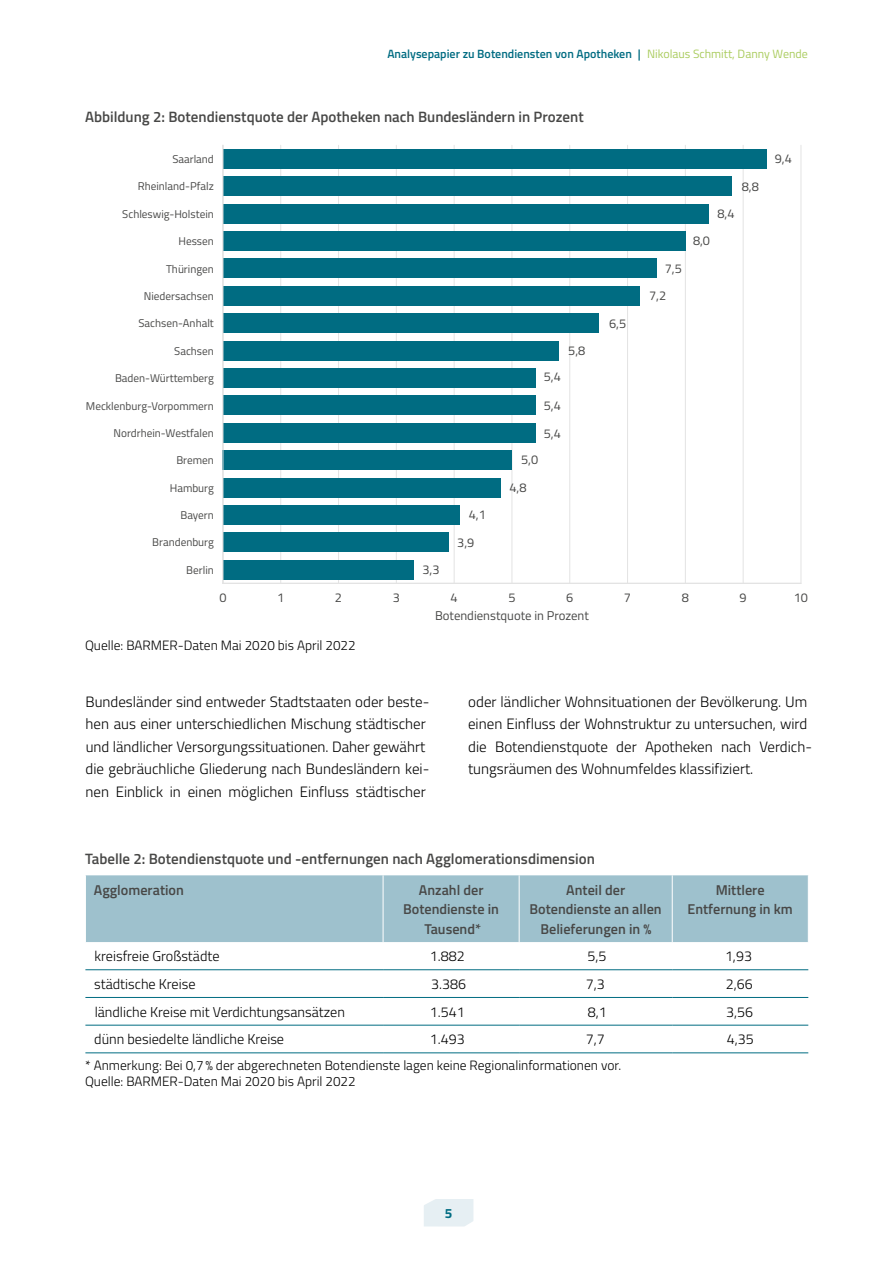
<style>
.page{position:relative;width:893px;height:1263px;background:#fff}
.page>*{position:absolute;margin:0;border:0;box-sizing:border-box;transform-origin:0 0}
.B-Inhalt_B-03_1-P-FT{font:300 15px/22.5px "Titillium";color:#000}
.t1{font:600 15px "Titillium";color:#484847}
.C-Tabelle_C-04-P-TAB_FT{font:300 14.25px "Titillium";color:#000}
.C-Tabelle_C-03-P-TAB_Kopf{font:600 14.25px/19.5px "Titillium";color:#484847;text-align:center}
.t2{font:300 13.5px "Titillium";color:#000}
.t3{font:700 13.5px "Titillium";color:#006c82}
.t4{font:12.75px/18.8px "Titillium";color:#484847;text-align:center}
.t5{font:600 12px "Titillium";color:#006c82}
.t6{font:11.25px "Titillium";color:#484847}
.s1{font-weight:400;color:#aacc5f}
</style>
<div class="page">
<svg style="left:424px;top:1199px;width:49px;height:27px"></svg>
<div style="left:86px;top:875px;width:722px;height:67px;background:#9ec1cd"></div>
<hr style="left:383px;top:875px;width:1px;height:67px;background:#fff">
<hr style="left:519px;top:875px;width:1px;height:67px;background:#fff">
<hr style="left:672px;top:875px;width:1px;height:67px;background:#fff">
<hr style="left:85px;top:969px;width:298px;height:1px;background:#006c82">
<hr style="left:383px;top:969px;width:136px;height:1px;background:#006c82">
<hr style="left:519px;top:969px;width:153px;height:1px;background:#006c82">
<hr style="left:672px;top:969px;width:136px;height:1px;background:#006c82">
<hr style="left:85px;top:997px;width:298px;height:1px;background:#006c82">
<hr style="left:383px;top:997px;width:136px;height:1px;background:#006c82">
<hr style="left:519px;top:997px;width:153px;height:1px;background:#006c82">
<hr style="left:672px;top:997px;width:136px;height:1px;background:#006c82">
<hr style="left:85px;top:1025px;width:298px;height:1px;background:#006c82">
<hr style="left:383px;top:1025px;width:136px;height:1px;background:#006c82">
<hr style="left:519px;top:1025px;width:153px;height:1px;background:#006c82">
<hr style="left:672px;top:1025px;width:136px;height:1px;background:#006c82">
<hr style="left:85px;top:1052px;width:298px;height:1px;background:#006c82">
<hr style="left:383px;top:1052px;width:136px;height:1px;background:#006c82">
<hr style="left:519px;top:1052px;width:153px;height:1px;background:#006c82">
<hr style="left:672px;top:1052px;width:136px;height:1px;background:#006c82">
<hr style="left:280px;top:145px;width:1px;height:438px;background:#e3e3e3">
<hr style="left:338px;top:145px;width:1px;height:438px;background:#e3e3e3">
<hr style="left:396px;top:145px;width:1px;height:438px;background:#e3e3e3">
<hr style="left:454px;top:145px;width:1px;height:438px;background:#e3e3e3">
<hr style="left:512px;top:145px;width:1px;height:438px;background:#e3e3e3">
<hr style="left:569px;top:145px;width:1px;height:438px;background:#e3e3e3">
<hr style="left:627px;top:145px;width:1px;height:438px;background:#e3e3e3">
<hr style="left:685px;top:145px;width:1px;height:438px;background:#e3e3e3">
<hr style="left:743px;top:145px;width:1px;height:438px;background:#e3e3e3">
<hr style="left:801px;top:145px;width:1px;height:438px;background:#e3e3e3">
<hr style="left:223px;top:145px;width:1px;height:438px;background:#e3e3e3">
<div style="left:223px;top:149px;width:543px;height:20px;background:#006c82"></div>
<div style="left:223px;top:176px;width:509px;height:20px;background:#006c82"></div>
<div style="left:223px;top:204px;width:485px;height:20px;background:#006c82"></div>
<div style="left:223px;top:231px;width:462px;height:20px;background:#006c82"></div>
<div style="left:223px;top:259px;width:433px;height:19px;background:#006c82"></div>
<div style="left:223px;top:286px;width:416px;height:20px;background:#006c82"></div>
<div style="left:223px;top:313px;width:376px;height:20px;background:#006c82"></div>
<div style="left:223px;top:341px;width:335px;height:19px;background:#006c82"></div>
<div style="left:223px;top:368px;width:312px;height:20px;background:#006c82"></div>
<div style="left:223px;top:395px;width:312px;height:20px;background:#006c82"></div>
<div style="left:223px;top:423px;width:312px;height:20px;background:#006c82"></div>
<div style="left:223px;top:450px;width:289px;height:20px;background:#006c82"></div>
<div style="left:223px;top:478px;width:277px;height:19px;background:#006c82"></div>
<div style="left:223px;top:505px;width:237px;height:20px;background:#006c82"></div>
<div style="left:223px;top:532px;width:225px;height:20px;background:#006c82"></div>
<div style="left:223px;top:560px;width:191px;height:19px;background:#006c82"></div>
<hr style="left:223px;top:583px;width:578px;height:1px;background:#e3e3e3">
<hr style="left:222px;top:145px;width:1px;height:438px;background:#e3e3e3">
<p class="t5" style="left:387px;top:45px;width:422px">Analysepapier zu Botendiensten von Apotheken | <span class="s1">Nikolaus Schmitt, Danny Wende</span></p>
<p class="t1" style="left:85px;top:105px;width:500px">Abbildung 2: Botendienstquote der Apotheken nach Bundesländern in Prozent</p>
<p class="t6" style="left:172px;top:151px;width:43px">Saarland</p>
<p class="t6" style="left:138px;top:178px;width:78px">Rheinland-Pfalz</p>
<p class="t6" style="left:122px;top:206px;width:93px">Schleswig-Holstein</p>
<p class="t6" style="left:178px;top:233px;width:37px">Hessen</p>
<p class="t6" style="left:166px;top:260px;width:49px">Thüringen</p>
<p class="t6" style="left:144px;top:288px;width:72px">Niedersachsen</p>
<p class="t6" style="left:138px;top:315px;width:77px">Sachsen-Anhalt</p>
<p class="t6" style="left:174px;top:343px;width:41px">Sachsen</p>
<p class="t4" style="left:568px;top:340px;width:19px">5,8</p>
<p class="t6" style="left:115px;top:370px;width:100px">Baden-Württemberg</p>
<p class="t4" style="left:544px;top:367px;width:19px">5,4</p>
<p class="t6" style="left:86px;top:397px;width:129px">Mecklenburg-Vorpommern</p>
<p class="t4" style="left:544px;top:395px;width:19px">5,4</p>
<p class="t6" style="left:114px;top:425px;width:102px">Nordrhein-Westfalen</p>
<p class="t4" style="left:544px;top:424px;width:19px">5,4</p>
<p class="t6" style="left:176px;top:452px;width:39px">Bremen</p>
<p class="t6" style="left:170px;top:479px;width:46px">Hamburg</p>
<p class="t4" style="left:509px;top:445px;width:30px;line-height:27.8px;text-align:left;text-indent:12px">5,0<br>4,8</p>
<p class="t6" style="left:180px;top:507px;width:35px">Bayern</p>
<p class="t4" style="left:469px;top:505px;width:19px">4,1</p>
<p class="t6" style="left:152px;top:534px;width:63px">Brandenburg</p>
<p class="t4" style="left:457px;top:532px;width:19px">3,9</p>
<p class="t6" style="left:186px;top:562px;width:29px">Berlin</p>
<p class="t4" style="left:422px;top:560px;width:19px">3,3</p>
<p class="t4" style="left:609px;top:313px;width:19px">6,5</p>
<p class="t4" style="left:665px;top:258px;width:19px">7,5</p>
<p class="t4" style="left:649px;top:286px;width:19px">7,2</p>
<p class="t4" style="left:693px;top:231px;width:19px">8,0</p>
<p class="t4" style="left:717px;top:203px;width:19px">8,4</p>
<p class="t4" style="left:742px;top:176px;width:19px">8,8</p>
<p class="t4" style="left:775px;top:149px;width:19px">9,4</p>
<p class="t4" style="left:219px;top:587px;width:9px">0</p>
<p class="t4" style="left:277px;top:587px;width:9px">1</p>
<p class="t4" style="left:335px;top:587px;width:9px">2</p>
<p class="t4" style="left:393px;top:587px;width:9px">3</p>
<p class="t4" style="left:451px;top:587px;width:9px">4</p>
<p class="t4" style="left:566px;top:587px;width:9px">6</p>
<p class="t4" style="left:624px;top:587px;width:9px">7</p>
<p class="t4" style="left:682px;top:587px;width:9px">8</p>
<p class="t4" style="left:740px;top:587px;width:9px">9</p>
<p class="t4" style="left:794px;top:587px;width:16px">10</p>
<p class="t4" style="left:435px;top:587px;width:155px">5<br>Botendienstquote in Prozent</p>
<p class="t2" style="left:85px;top:635px;width:272px">Quelle: BARMER-Daten Mai 2020 bis April 2022</p>
<p class="B-Inhalt_B-03_1-P-FT" style="left:85px;top:689px;width:345px">Bundesländer sind entweder Stadtstaaten oder beste&shy;hen aus einer unterschiedlichen Mischung städtischer und ländlicher Versorgungssituationen. Daher gewährt die gebräuchliche Gliederung nach Bundesländern kei&shy;nen Einblick in einen möglichen Einfluss städtischer</p>
<p class="B-Inhalt_B-03_1-P-FT" style="left:468px;top:689px;width:345px">oder ländlicher Wohnsituationen der Bevölkerung. Um einen Einfluss der Wohnstruktur zu untersuchen, wird die Botendienstquote der Apotheken nach Verdich&shy;tungsräumen des Wohnumfeldes klassifiziert.</p>
<p class="t1" style="left:85px;top:847px;width:511px">Tabelle 2: Botendienstquote und -entfernungen nach Agglomerationsdimension</p>
<p class="C-Tabelle_C-03-P-TAB_Kopf" style="left:94px;top:879px;width:91px">Agglomeration</p>
<p class="C-Tabelle_C-03-P-TAB_Kopf" style="left:403px;top:879px;width:97px">Anzahl der<br>Botendienste in<br>Tausend*</p>
<p class="C-Tabelle_C-03-P-TAB_Kopf" style="left:529px;top:879px;width:134px">Anteil der<br>Botendienste an allen<br>Belieferungen in %</p>
<p class="C-Tabelle_C-03-P-TAB_Kopf" style="left:687px;top:879px;width:107px">Mittlere<br>Entfernung in km</p>
<p class="C-Tabelle_C-04-P-TAB_FT" style="left:95px;top:946px;width:127px">kreisfreie Großstädte</p>
<p class="C-Tabelle_C-04-P-TAB_FT" style="left:430px;top:946px;width:36px">1.882</p>
<p class="C-Tabelle_C-04-P-TAB_FT" style="left:587px;top:946px;width:20px">5,5</p>
<p class="C-Tabelle_C-04-P-TAB_FT" style="left:725px;top:946px;width:28px">1,93</p>
<p class="C-Tabelle_C-04-P-TAB_FT" style="left:94px;top:974px;width:103px">städtische Kreise</p>
<p class="C-Tabelle_C-04-P-TAB_FT" style="left:431px;top:974px;width:36px">3.386</p>
<p class="C-Tabelle_C-04-P-TAB_FT" style="left:586px;top:974px;width:20px">7,3</p>
<p class="C-Tabelle_C-04-P-TAB_FT" style="left:726px;top:974px;width:28px">2,66</p>
<p class="C-Tabelle_C-04-P-TAB_FT" style="left:95px;top:1001px;width:252px">ländliche Kreise mit Verdichtungsansätzen</p>
<p class="C-Tabelle_C-04-P-TAB_FT" style="left:430px;top:1001px;width:36px">1.541</p>
<p class="C-Tabelle_C-04-P-TAB_FT" style="left:588px;top:1001px;width:20px">8,1</p>
<p class="C-Tabelle_C-04-P-TAB_FT" style="left:726px;top:1001px;width:28px">3,56</p>
<p class="C-Tabelle_C-04-P-TAB_FT" style="left:94px;top:1029px;width:191px">dünn besiedelte ländliche Kreise</p>
<p class="C-Tabelle_C-04-P-TAB_FT" style="left:430px;top:1029px;width:36px">1.493</p>
<p class="C-Tabelle_C-04-P-TAB_FT" style="left:586px;top:1029px;width:20px">7,7</p>
<p class="C-Tabelle_C-04-P-TAB_FT" style="left:727px;top:1029px;width:28px">4,35</p>
<p class="t2" style="left:85px;top:1055px;width:538px">* Anmerkung: Bei 0,7% der abgerechneten Botendienste lagen keine Regionalinformationen vor.</p>
<p class="t2" style="left:85px;top:1072px;width:272px">Quelle: BARMER-Daten Mai 2020 bis April 2022</p>
<p class="t3" style="left:445px;top:1203px;width:9px">5</p>
</div>
